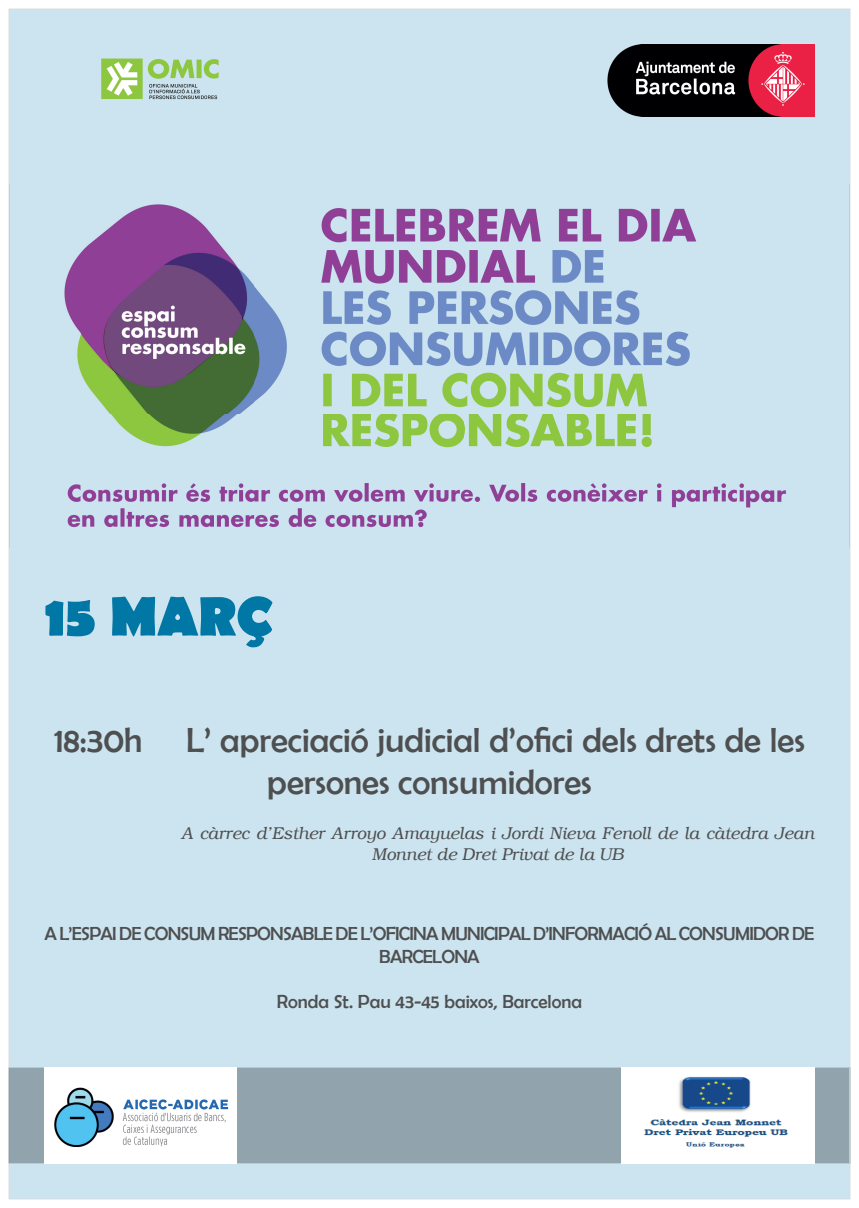
<style>
.page{position:relative;width:859px;height:1208px;background:#fff}
.page>*{position:absolute;margin:0;border:0;box-sizing:border-box;transform-origin:0 0}
.t1{font:700 56px "Berlin Sans FB";color:#0077a5}
.t2{font:35px/42px "Berlin Sans FB";color:#4e4f50}
.t3{font:19px/22.8px "Berlin Sans FB";letter-spacing:-.04em;color:#4e4f50;text-align:center}
.t4{font:19px "Berlin Sans FB";color:#4e4f50}
.t5{font:italic 300 17px/20.4px "Bookman";color:#4e4f50;text-align:center}
</style>
<div class="page">
<div style="left:9px;top:9px;width:841px;height:1190px;background:#cce4ef"></div>
<hr style="left:10px;top:1163px;width:839px;height:1px;background:#91a4ae">
<div style="left:9px;top:1068px;width:841px;height:95px;background:#91a4ae"></div>
<img style="left:8px;top:184px;width:843px;height:363px">
<img style="left:849px;top:184px;width:1px;height:363px">
<img style="left:584px;top:45px;width:230px;height:71px">
<img style="left:45px;top:1067px;width:192px;height:96px">
<img style="left:621px;top:1067px;width:193px;height:96px">
<img style="left:45px;top:45px;width:206px;height:71px">
<h1 class="t1" style="left:45px;top:585px;width:230px">15 MARÇ</h1>
<h2 class="t2" style="left:54px;top:719px;width:90px">18:30h</h2>
<h2 class="t2" style="left:267px;top:719px;width:539px;text-indent:-81px">L’ apreciació judicial d’ofici dels drets de les persones consumidores</h2>
<p class="t5" style="left:181px;top:823px;width:635px">A càrrec d’Esther Arroyo Amayuelas i Jordi Nieva Fenoll de la càtedra Jean<br>Monnet de Dret Privat de la UB</p>
<p class="t3" style="left:45px;top:922px;width:771px">A L’ESPAI DE CONSUM RESPONSABLE DE L’OFICINA MUNICIPAL D’INFORMACIÓ AL CONSUMIDOR DE<br>BARCELONA</p>
<p class="t4" style="left:277px;top:991px;width:306px">Ronda St. Pau 43-45 baixos, Barcelona</p>
</div>
